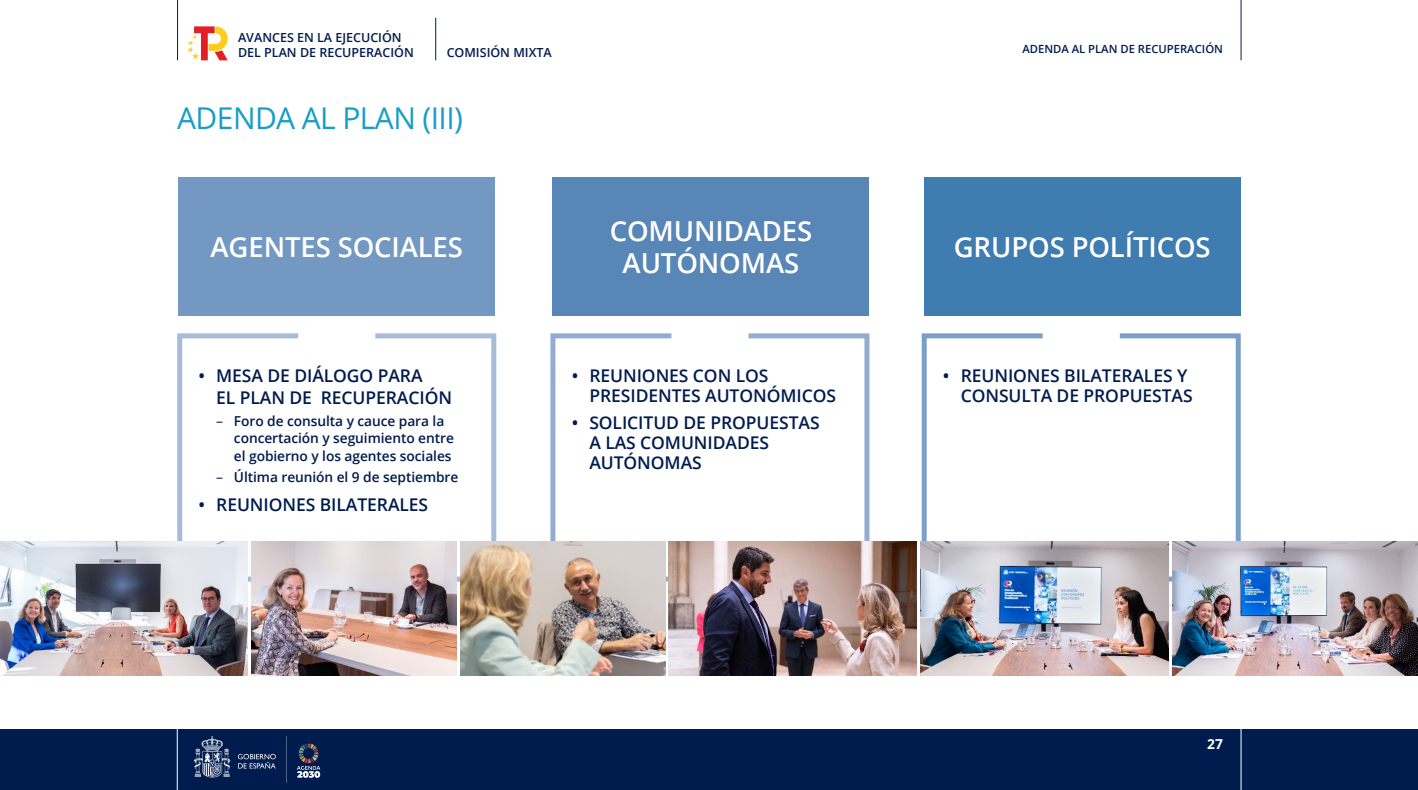
<style>
.page{position:relative;width:1418px;height:790px;background:#fff}
.page>*{position:absolute;margin:0;border:0;box-sizing:border-box;transform-origin:0 0}
.t1{font:30px "Open Sans";letter-spacing:-.02em;color:#179dc8}
.t2{font:600 27.5px/32.5px "Open Sans";letter-spacing:-.005em;color:#fff;text-align:center}
.t3{font:600 17.5px/20px "Open Sans";letter-spacing:-.005em;color:#001c4e}
.t4{font:600 13.75px/17.5px "Open Sans";letter-spacing:-.005em;color:#001c4e}
.t5{font:700 13.75px "Open Sans";color:#fff}
.t6{font:600 12.5px/15px "Open Sans";color:#001c4e}
.t7{font:600 11.25px "Open Sans";color:#001c4e}
.s1{font-weight:400}
</style>
<div class="page">
<hr style="left:177px;top:0;width:1px;height:60px;background:#001c4e">
<hr style="left:435px;top:18px;width:1px;height:42px;background:#001c4e">
<div style="left:0;top:729px;width:1417px;height:60px;background:#001c4e"></div>
<img style="left:194px;top:736px;width:93px;height:46px">
<svg style="left:297px;top:743px;width:23px;height:34px"></svg>
<hr style="left:1240px;top:728px;width:1px;height:61px;background:#fff">
<hr style="left:177px;top:728px;width:1px;height:61px;background:#fff">
<hr style="left:1240px;top:0;width:1px;height:60px;background:#001c4e">
<svg style="left:187px;top:26px;width:41px;height:34px"></svg>
<svg style="left:550px;top:333px;width:320px;height:251px"></svg>
<svg style="left:921px;top:333px;width:320px;height:251px"></svg>
<svg style="left:177px;top:333px;width:320px;height:251px"></svg>
<div style="left:178px;top:177px;width:317px;height:138px;background:#7399c2"></div>
<div style="left:552px;top:177px;width:317px;height:138px;background:#5886b6"></div>
<div style="left:923px;top:177px;width:317px;height:138px;background:#3f7caf"></div>
<img style="left:0;top:541px;width:248px;height:134px">
<img style="left:252px;top:541px;width:204px;height:134px">
<img style="left:460px;top:541px;width:205px;height:134px">
<img style="left:669px;top:541px;width:247px;height:134px">
<img style="left:1172px;top:541px;width:245px;height:134px">
<img style="left:920px;top:541px;width:248px;height:134px">
<p class="t6" style="left:238px;top:29px;width:177px">AVANCES EN LA EJECUCIÓN<br>DEL PLAN DE RECUPERACIÓN</p>
<p class="t6" style="left:446px;top:44px;width:107px">COMISIÓN MIXTA</p>
<p class="t1" style="left:177px;top:98px;width:287px">ADENDA AL PLAN (III)</p>
<p class="t2" style="left:210px;top:230px;width:254px">AGENTES SOCIALES</p>
<p class="t7" style="left:1022px;top:41px;width:202px">ADENDA AL PLAN DE RECUPERACIÓN</p>
<p class="t2" style="left:609px;top:214px;width:204px">COMUNIDADES<br>AUTÓNOMAS</p>
<p class="t2" style="left:953px;top:230px;width:258px">GRUPOS POLÍTICOS</p>
<p class="t3" style="left:198px;top:365px;width:225px">• MESA DE DIÁLOGO PARA</p>
<p class="t3" style="left:216px;top:386px;width:237px">EL PLAN DE RECUPERACIÓN</p>
<p class="t4" style="left:234px;top:411px;width:221px;text-indent:-18px"><span class="s1">–</span> Foro de consulta y cauce para la concertación y seguimiento entre</p>
<p class="t4" style="left:234px;top:446px;width:219px">el gobierno y los agentes sociales</p>
<p class="t4" style="left:216px;top:467px;width:244px"><span class="s1">–</span> Última reunión el 9 de septiembre</p>
<p class="t3" style="left:198px;top:494px;width:231px">• REUNIONES BILATERALES</p>
<p class="t3" style="left:589px;top:365px;width:248px;text-indent:-18px">• REUNIONES CON LOS<br>PRESIDENTES AUTONÓMICOS</p>
<p class="t3" style="left:589px;top:412px;width:232px;text-indent:-18px">• SOLICITUD DE PROPUESTAS<br>A LAS COMUNIDADES<br>AUTÓNOMAS</p>
<p class="t3" style="left:960px;top:365px;width:233px;text-indent:-18px">• REUNIONES BILATERALES Y<br>CONSULTA DE PROPUESTAS</p>
<p class="t5" style="left:1207px;top:733px;width:17px">27</p>
</div>
